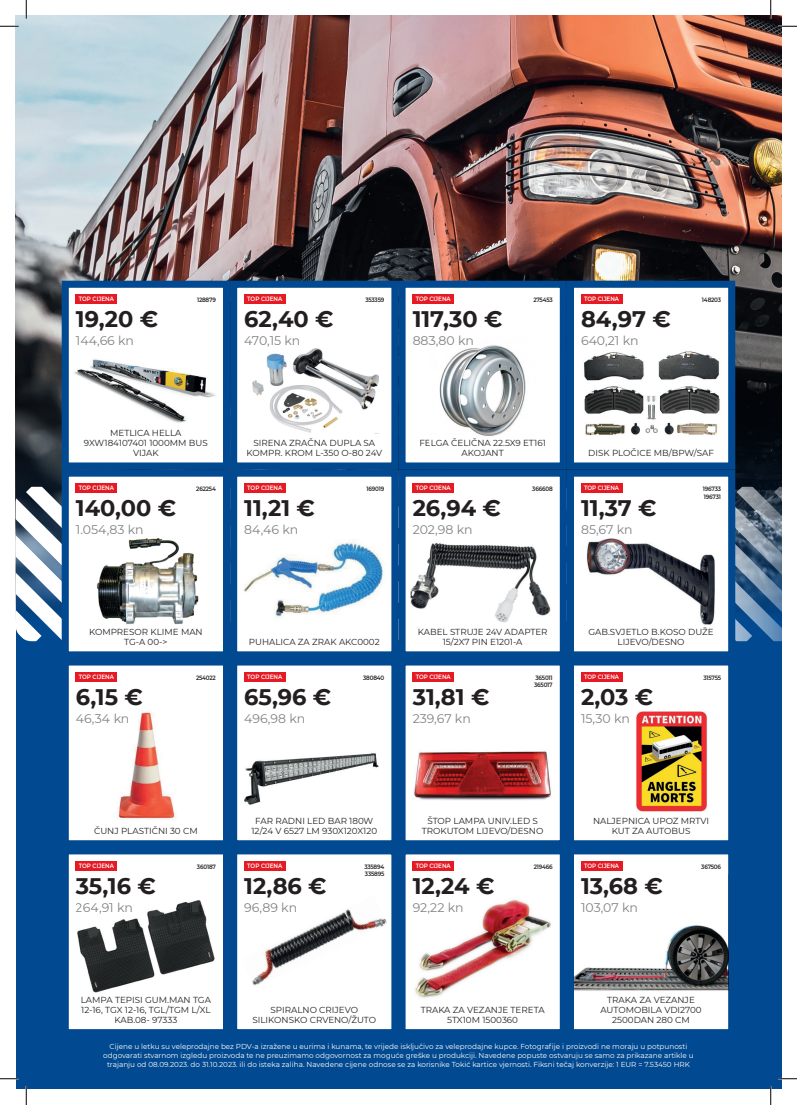
<style>
.page{position:relative;width:797px;height:1105px;background:#fff}
.page>*{position:absolute;margin:0;border:0;box-sizing:border-box;transform-origin:0 0}
.t1{font:700 22.5px "Montserrat";color:#231f20}
.t2{font:12.5px "Montserrat";color:#808285}
.t3{font:8.75px/10px "Montserrat";color:#231f20;text-align:center}
.t4{font:7.25px/8.8px "Montserrat";color:#fff;text-align:center}
.t5{font:600 6.25px "Montserrat";color:#fff;scale:.9 1}
.t6{font:600 6.25px/7.5px "Montserrat";letter-spacing:-.03em;color:#231f20;scale:.9 1}
</style>
<div class="page">
<div style="left:16px;top:16px;width:765px;height:1073px;background:#014990"></div>
<img style="left:16px;top:16px;width:765px;height:471px">
<svg style="left:16px;top:487px;width:765px;height:154px;background:#7c93aa"></svg>
<div style="left:398px;top:658px;width:169px;height:189px;background:#fff;border:7px solid #014990"></div>
<div style="left:412px;top:672px;width:42px;height:10px;background:#e51a23"></div>
<img style="left:414px;top:751px;width:137px;height:49px">
<div style="left:62px;top:847px;width:168px;height:189px;background:#fff;border:7px solid #014990"></div>
<div style="left:76px;top:861px;width:41px;height:9px;background:#e51a23"></div>
<img style="left:78px;top:900px;width:136px;height:93px">
<div style="left:230px;top:847px;width:168px;height:189px;background:#fff;border:7px solid #014990"></div>
<div style="left:244px;top:861px;width:41px;height:9px;background:#e51a23"></div>
<img style="left:252px;top:909px;width:135px;height:77px">
<div style="left:567px;top:658px;width:168px;height:189px;background:#fff;border:7px solid #014990"></div>
<div style="left:581px;top:672px;width:41px;height:10px;background:#e51a23"></div>
<img style="left:636px;top:711px;width:71px;height:100px">
<div style="left:398px;top:847px;width:169px;height:189px;background:#fff;border:7px solid #014990"></div>
<div style="left:412px;top:861px;width:42px;height:9px;background:#e51a23"></div>
<img style="left:414px;top:899px;width:137px;height:99px">
<div style="left:230px;top:658px;width:168px;height:189px;background:#fff;border:7px solid #014990"></div>
<div style="left:244px;top:672px;width:41px;height:10px;background:#e51a23"></div>
<img style="left:244px;top:753px;width:135px;height:52px">
<div style="left:62px;top:281px;width:168px;height:189px;background:#fff;border:7px solid #014990"></div>
<div style="left:76px;top:294px;width:41px;height:10px;background:#e51a23"></div>
<img style="left:74px;top:359px;width:142px;height:64px">
<div style="left:62px;top:470px;width:168px;height:188px;background:#fff;border:7px solid #014990"></div>
<div style="left:76px;top:483px;width:41px;height:10px;background:#e51a23"></div>
<div style="left:398px;top:281px;width:169px;height:189px;background:#fff;border:7px solid #014990"></div>
<div style="left:412px;top:294px;width:42px;height:10px;background:#e51a23"></div>
<img style="left:439px;top:345px;width:87px;height:91px">
<div style="left:567px;top:281px;width:168px;height:189px;background:#fff;border:7px solid #014990"></div>
<div style="left:581px;top:294px;width:41px;height:10px;background:#e51a23"></div>
<div style="left:230px;top:281px;width:168px;height:189px;background:#fff;border:7px solid #014990"></div>
<div style="left:244px;top:294px;width:41px;height:10px;background:#e51a23"></div>
<img style="left:252px;top:349px;width:126px;height:85px">
<img style="left:584px;top:351px;width:136px;height:85px">
<img style="left:96px;top:538px;width:102px;height:87px">
<div style="left:230px;top:470px;width:168px;height:188px;background:#fff;border:7px solid #014990"></div>
<div style="left:244px;top:483px;width:41px;height:10px;background:#e51a23"></div>
<img style="left:244px;top:539px;width:139px;height:79px">
<div style="left:398px;top:470px;width:169px;height:188px;background:#fff;border:7px solid #014990"></div>
<div style="left:412px;top:483px;width:42px;height:10px;background:#e51a23"></div>
<img style="left:411px;top:543px;width:139px;height:79px">
<div style="left:567px;top:470px;width:168px;height:188px;background:#fff;border:7px solid #014990"></div>
<div style="left:581px;top:483px;width:41px;height:10px;background:#e51a23"></div>
<img style="left:586px;top:538px;width:129px;height:87px">
<div style="left:62px;top:658px;width:168px;height:189px;background:#fff;border:7px solid #014990"></div>
<div style="left:76px;top:672px;width:41px;height:10px;background:#e51a23"></div>
<img style="left:117px;top:712px;width:59px;height:108px">
<div style="left:567px;top:847px;width:168px;height:189px;background:#fff;border:7px solid #014990"></div>
<div style="left:581px;top:861px;width:41px;height:9px;background:#e51a23"></div>
<img style="left:573px;top:874px;width:155px;height:119px">
<svg style="left:0;top:25px;width:19px;height:2px"></svg>
<svg style="left:778px;top:25px;width:19px;height:2px"></svg>
<svg style="left:0;top:1078px;width:19px;height:1px"></svg>
<svg style="left:778px;top:1078px;width:19px;height:1px"></svg>
<svg style="left:25px;top:0;width:2px;height:19px"></svg>
<svg style="left:25px;top:1086px;width:2px;height:19px"></svg>
<svg style="left:770px;top:0;width:1px;height:19px"></svg>
<svg style="left:770px;top:1086px;width:1px;height:19px"></svg>
<p class="t5" style="left:79px;top:295px;width:40px">TOP CIJENA</p>
<h2 class="t2" style="left:76px;top:332px;width:60px">144,66 kn</h2>
<h1 class="t1" style="left:76px;top:303px;width:84px">19,20 €</h1>
<p class="t6" style="left:197px;top:296px;width:22px">128879</p>
<p class="t5" style="left:247px;top:295px;width:40px">TOP CIJENA</p>
<h2 class="t2" style="left:244px;top:332px;width:58px">470,15 kn</h2>
<h1 class="t1" style="left:244px;top:303px;width:91px">62,40 €</h1>
<p class="t6" style="left:365px;top:296px;width:23px">353359</p>
<p class="t5" style="left:415px;top:295px;width:40px">TOP CIJENA</p>
<h2 class="t2" style="left:412px;top:332px;width:63px">883,80 kn</h2>
<h1 class="t1" style="left:412px;top:303px;width:92px">117,30 €</h1>
<p class="t6" style="left:533px;top:296px;width:23px">275453</p>
<p class="t5" style="left:584px;top:295px;width:40px">TOP CIJENA</p>
<h2 class="t2" style="left:581px;top:332px;width:59px">640,21 kn</h2>
<h1 class="t1" style="left:581px;top:303px;width:91px">84,97 €</h1>
<p class="t6" style="left:702px;top:296px;width:23px">148203</p>
<p class="t3" style="left:84px;top:428px;width:125px">METLICA HELLA<br>9XW184107401 1000MM BUS<br>VIJAK</p>
<p class="t3" style="left:246px;top:438px;width:137px">SIRENA ZRAČNA DUPLA SA<br>KOMPR. KROM L-350 O-80 24V</p>
<p class="t3" style="left:419px;top:438px;width:128px">FELGA ČELIČNA 22.5X9 ET161<br>AKOJANT</p>
<p class="t3" style="left:588px;top:448px;width:127px">DISK PLOČICE MB/BPW/SAF</p>
<p class="t5" style="left:79px;top:484px;width:40px">TOP CIJENA</p>
<h2 class="t2" style="left:76px;top:521px;width:69px">1.054,83 kn</h2>
<h1 class="t1" style="left:76px;top:491px;width:102px">140,00 €</h1>
<p class="t6" style="left:196px;top:485px;width:23px">262254</p>
<p class="t5" style="left:247px;top:484px;width:40px">TOP CIJENA</p>
<h2 class="t2" style="left:244px;top:521px;width:56px">84,46 kn</h2>
<h1 class="t1" style="left:244px;top:491px;width:72px">11,21 €</h1>
<p class="t6" style="left:366px;top:485px;width:21px">169019</p>
<p class="t5" style="left:415px;top:484px;width:40px">TOP CIJENA</p>
<h2 class="t2" style="left:412px;top:521px;width:61px">202,98 kn</h2>
<h1 class="t1" style="left:412px;top:491px;width:90px">26,94 €</h1>
<p class="t6" style="left:532px;top:485px;width:24px">366608</p>
<p class="t5" style="left:584px;top:484px;width:40px">TOP CIJENA</p>
<h2 class="t2" style="left:581px;top:521px;width:53px">85,67 kn</h2>
<h1 class="t1" style="left:581px;top:491px;width:77px">11,37 €</h1>
<p class="t6" style="left:703px;top:485px;width:22px">196733<br>196731</p>
<p class="t3" style="left:89px;top:627px;width:115px">KOMPRESOR KLIME MAN<br>TG-A 00-&gt;</p>
<p class="t3" style="left:249px;top:637px;width:132px">PUHALICA ZA ZRAK AKC0002</p>
<p class="t3" style="left:418px;top:627px;width:131px">KABEL STRUJE 24V ADAPTER<br>15/2X7 PIN E1201-A</p>
<p class="t3" style="left:588px;top:627px;width:127px">GAB.SVJETLO B.KOSO DUŽE<br>LIJEVO/DESNO</p>
<p class="t5" style="left:79px;top:672px;width:40px">TOP CIJENA</p>
<h2 class="t2" style="left:76px;top:710px;width:55px">46,34 kn</h2>
<h1 class="t1" style="left:76px;top:680px;width:69px">6,15 €</h1>
<p class="t6" style="left:196px;top:674px;width:24px">254022</p>
<p class="t5" style="left:247px;top:672px;width:40px">TOP CIJENA</p>
<h2 class="t2" style="left:244px;top:710px;width:62px">496,98 kn</h2>
<h1 class="t1" style="left:244px;top:680px;width:89px">65,96 €</h1>
<p class="t6" style="left:363px;top:674px;width:25px">380840</p>
<p class="t5" style="left:415px;top:672px;width:40px">TOP CIJENA</p>
<h2 class="t2" style="left:412px;top:710px;width:60px">239,67 kn</h2>
<h1 class="t1" style="left:412px;top:680px;width:78px">31,81 €</h1>
<p class="t6" style="left:534px;top:674px;width:22px">365011<br>365017</p>
<p class="t5" style="left:584px;top:672px;width:40px">TOP CIJENA</p>
<h2 class="t2" style="left:581px;top:710px;width:50px">15,30 kn</h2>
<h1 class="t1" style="left:581px;top:680px;width:74px">2,03 €</h1>
<p class="t6" style="left:703px;top:674px;width:21px">315755</p>
<p class="t3" style="left:94px;top:825px;width:105px">ČUNJ PLASTIČNI 30 CM</p>
<p class="t3" style="left:251px;top:815px;width:127px">FAR RADNI LED BAR 180W<br>12/24 V 6527 LM 930X120X120</p>
<p class="t3" style="left:422px;top:815px;width:123px">ŠTOP LAMPA UNIV.LED S<br>TROKUTOM LIJEVO/DESNO</p>
<p class="t3" style="left:593px;top:815px;width:118px">NALJEPNICA UPOZ MRTVI<br>KUT ZA AUTOBUS</p>
<p class="t5" style="left:79px;top:861px;width:40px">TOP CIJENA</p>
<h2 class="t2" style="left:76px;top:898px;width:59px">264,91 kn</h2>
<h1 class="t1" style="left:76px;top:869px;width:81px">35,16 €</h1>
<p class="t6" style="left:197px;top:862px;width:23px">360187</p>
<p class="t5" style="left:247px;top:861px;width:40px">TOP CIJENA</p>
<h2 class="t2" style="left:244px;top:898px;width:54px">96,89 kn</h2>
<h1 class="t1" style="left:244px;top:869px;width:84px">12,86 €</h1>
<p class="t6" style="left:364px;top:862px;width:24px">335894<br>335895</p>
<p class="t5" style="left:415px;top:861px;width:40px">TOP CIJENA</p>
<h2 class="t2" style="left:412px;top:898px;width:52px">92,22 kn</h2>
<h1 class="t1" style="left:412px;top:869px;width:83px">12,24 €</h1>
<p class="t6" style="left:533px;top:862px;width:23px">219466</p>
<p class="t5" style="left:584px;top:861px;width:40px">TOP CIJENA</p>
<h2 class="t2" style="left:581px;top:898px;width:58px">103,07 kn</h2>
<h1 class="t1" style="left:581px;top:869px;width:83px">13,68 €</h1>
<p class="t6" style="left:701px;top:862px;width:24px">367506</p>
<p class="t3" style="left:81px;top:994px;width:132px">LAMPA TEPISI GUM.MAN TGA<br>12-16, TGX 12-16, TGL/TGM L/XL<br>KAB.08- 97333</p>
<p class="t3" style="left:252px;top:1004px;width:125px">SPIRALNO CRIJEVO<br>SILIKONSKO CRVENO/ŽUTO</p>
<p class="t3" style="left:420px;top:1004px;width:125px">TRAKA ZA VEZANJE TERETA<br>5TX10M 1500360</p>
<p class="t3" style="left:600px;top:994px;width:103px">TRAKA ZA VEZANJE<br>AUTOMOBILA VDI2700<br>2500DAN 280 CM</p>
<p class="t4" style="left:103px;top:1042px;width:592px">Cijene u letku su veleprodajne bez PDV-a izražene u eurima i kunama, te vrijede isključivo za veleprodajne kupce. Fotografije i proizvodi ne moraju u potpunosti odgovarati stvarnom izgledu proizvoda te ne preuzimamo odgovornost za moguće greške u produkciji. Navedene popuste ostvaruju se samo za prikazane artikle u trajanju od 08.09.2023. do 31.10.2023. ili do isteka zaliha. Navedene cijene odnose se za korisnike Tokić kartice vjernosti. Fiksni tečaj konverzije: 1 EUR = 7.53450 HRK</p>
</div>
